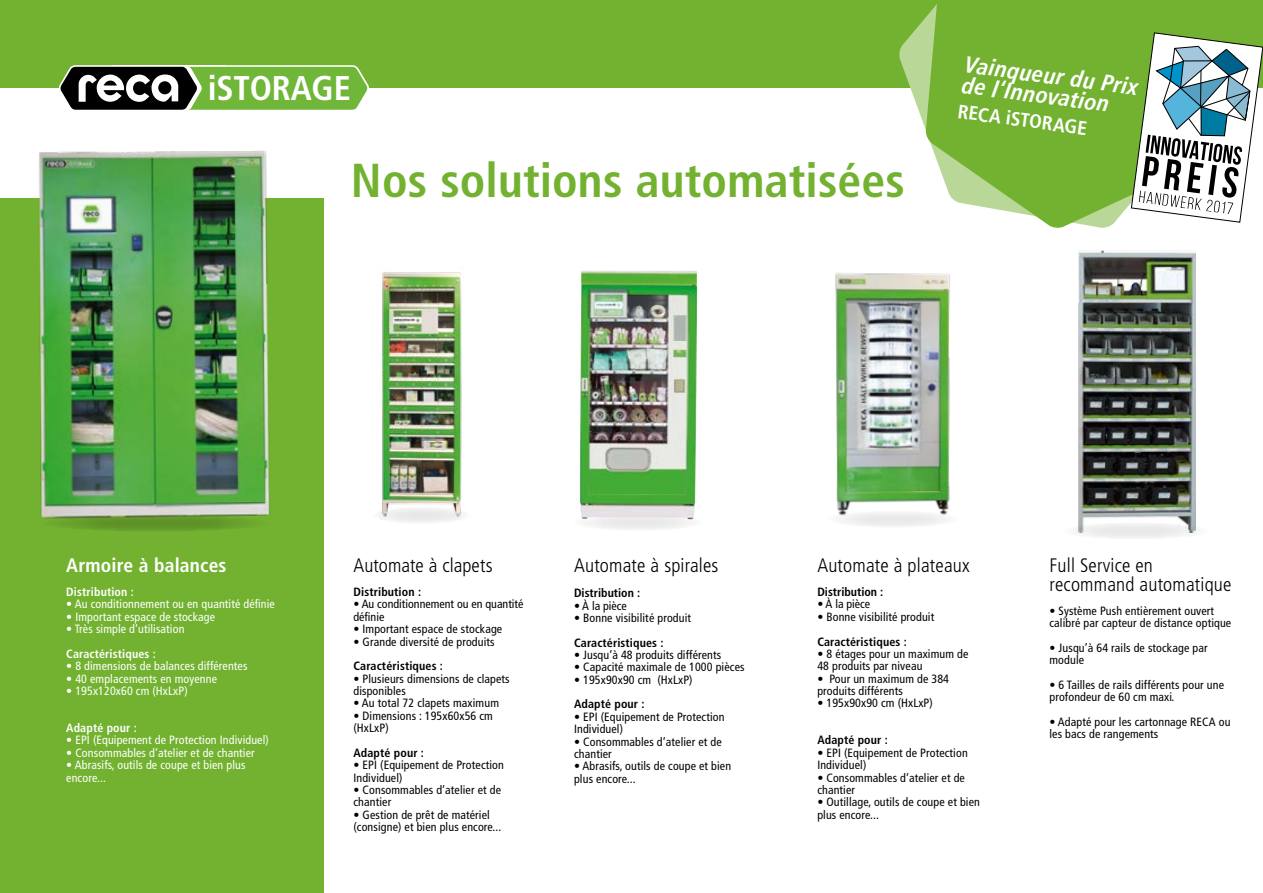
<style>
.page{position:relative;width:1263px;height:893px;background:#fff}
.page>*{position:absolute;margin:0;border:0;box-sizing:border-box;transform-origin:0 0}
.t1{font:700 condensed 47.55px "Frutiger LT Pro";letter-spacing:.005em;color:#73b231}
.t2{font:700 condensed 34.35px "Frutiger LT Pro";letter-spacing:-.005em;color:#fff}
.t3{font:italic 700 condensed 23.1px/20.5px "Frutiger LT Pro";color:#fff}
.t4{font:300 condensed 19.5px/18.6px "Frutiger LT Pro";letter-spacing:.01em;color:#000}
.t5{font:700 condensed 19.5px "Frutiger LT Pro";letter-spacing:.01em;color:#fff}
.t6{font:condensed 12px/12.3px "Frutiger LT Pro";letter-spacing:.01em;color:#000}
.t7{font:condensed 12px/12.3px "Frutiger LT Pro";letter-spacing:.01em;color:#fff}
.t8{font:700 condensed 12px "Frutiger LT Pro";letter-spacing:.01em;color:#000}
.t9{font:700 condensed 12px "Frutiger LT Pro";letter-spacing:.01em;color:#fff}
</style>
<div class="page">
<div style="left:0;top:0;width:1263px;height:87px;background:#73b231"></div>
<svg style="left:898px;top:18px;width:27px;height:110px;fill:#b9d898"></svg>
<svg style="left:925px;top:4px;width:234px;height:224px;fill:#73b231"></svg>
<div style="left:0;top:199px;width:323px;height:694px;background:#73b231"></div>
<svg style="left:55px;top:65px;width:317px;height:45px"></svg>
<div style="left:371px;top:507px;width:102px;height:17px;background:#f6f6f6;border-radius:50%"></div>
<img style="left:380px;top:272px;width:82px;height:247px">
<div style="left:571px;top:514px;width:135px;height:17px;background:linear-gradient(to right,#f1f1f1,#f1f1f1);border-radius:50%"></div>
<img style="left:580px;top:271px;width:117px;height:248px">
<div style="left:826px;top:511px;width:134px;height:17px;background:#f0f0f0;border-radius:50%"></div>
<img style="left:830px;top:273px;width:126px;height:244px">
<svg style="left:41px;top:514px;width:229px;height:18px"></svg>
<img style="left:30px;top:150px;width:253px;height:376px">
<img style="left:1079px;top:250px;width:117px;height:275px">
<svg style="left:1060px;top:522px;width:150px;height:17px;fill:#f0f0f0"></svg>
<svg style="left:1131px;top:33px;width:132px;height:190px"></svg>
<h2 class="t2" style="left:208px;top:68px;width:145px">iSTORAGE</h2>
<h1 class="t1" style="left:351px;top:152px;width:555px">Nos solutions automatisées</h1>
<h3 class="t3" style="left:966px;top:54px;width:177px;rotate:8deg">Vainqueur du Prix de l‘Innovation</h3>
<h3 class="t5" style="left:959px;top:100px;width:132px;rotate:7deg">RECA iSTORAGE</h3>
<h3 class="t5" style="left:66px;top:554px;width:162px">Armoire à balances</h3>
<p class="t9" style="left:66px;top:585px;width:69px">Distribution :</p>
<p class="t7" style="left:66px;top:598px;width:210px">• Au conditionnement ou en quantité définie</p>
<p class="t7" style="left:66px;top:611px;width:150px">• Important espace de stockage</p>
<p class="t7" style="left:66px;top:623px;width:120px">• Très simple d‘utilisation</p>
<p class="t9" style="left:66px;top:647px;width:91px">Caractéristiques :</p>
<p class="t7" style="left:66px;top:660px;width:183px">• 8 dimensions de balances différentes</p>
<p class="t7" style="left:66px;top:672px;width:152px">• 40 emplacements en moyenne</p>
<p class="t7" style="left:66px;top:685px;width:123px">• 195x120x60 cm (HxLxP)</p>
<p class="t9" style="left:66px;top:721px;width:72px">Adapté pour :</p>
<p class="t7" style="left:66px;top:734px;width:204px">• EPI (Equipement de Protection Individuel)</p>
<p class="t7" style="left:66px;top:747px;width:190px">• Consommables d‘atelier et de chantier</p>
<p class="t7" style="left:66px;top:759px;width:181px">• Abrasifs, outils de coupe et bien plus encore...</p>
<h3 class="t4" style="left:353px;top:557px;width:141px">Automate à clapets</h3>
<p class="t8" style="left:353px;top:585px;width:69px">Distribution :</p>
<p class="t6" style="left:353px;top:598px;width:171px">• Au conditionnement ou en quantité définie</p>
<p class="t6" style="left:353px;top:623px;width:150px">• Important espace de stockage</p>
<p class="t6" style="left:353px;top:635px;width:143px">• Grande diversité de produits</p>
<p class="t8" style="left:353px;top:659px;width:91px">Caractéristiques :</p>
<p class="t6" style="left:353px;top:672px;width:158px">• Plusieurs dimensions de clapets disponibles</p>
<p class="t6" style="left:353px;top:697px;width:147px">• Au total 72 clapets maximum</p>
<p class="t6" style="left:353px;top:709px;width:141px">• Dimensions : 195x60x56 cm (HxLxP)</p>
<p class="t8" style="left:353px;top:745px;width:72px">Adapté pour :</p>
<p class="t6" style="left:353px;top:759px;width:152px">• EPI (Equipement de Protection<br>Individuel)</p>
<p class="t6" style="left:353px;top:784px;width:149px">• Consommables d‘atelier et de chantier</p>
<p class="t6" style="left:353px;top:808px;width:149px">• Gestion de prêt de matériel (consigne) et bien plus encore...</p>
<h3 class="t4" style="left:574px;top:557px;width:146px">Automate à spirales</h3>
<p class="t8" style="left:574px;top:586px;width:68px">Distribution :</p>
<p class="t6" style="left:574px;top:599px;width:54px">• À la pièce</p>
<p class="t6" style="left:574px;top:612px;width:118px">• Bonne visibilité produit</p>
<p class="t8" style="left:574px;top:635px;width:91px">Caractéristiques :</p>
<p class="t6" style="left:574px;top:649px;width:149px">• Jusqu‘à 48 produits différents</p>
<p class="t6" style="left:574px;top:661px;width:172px">• Capacité maximale de 1000 pièces</p>
<p class="t6" style="left:574px;top:673px;width:120px">• 195x90x90 cm (HxLxP)</p>
<p class="t8" style="left:574px;top:697px;width:72px">Adapté pour :</p>
<p class="t6" style="left:574px;top:711px;width:152px">• EPI (Equipement de Protection<br>Individuel)</p>
<p class="t6" style="left:574px;top:735px;width:149px">• Consommables d‘atelier et de chantier</p>
<p class="t6" style="left:574px;top:760px;width:159px">• Abrasifs, outils de coupe et bien plus encore...</p>
<h3 class="t4" style="left:817px;top:557px;width:154px">Automate à plateaux</h3>
<p class="t8" style="left:817px;top:585px;width:68px">Distribution :</p>
<p class="t6" style="left:817px;top:598px;width:54px">• À la pièce</p>
<p class="t6" style="left:817px;top:611px;width:118px">• Bonne visibilité produit</p>
<p class="t8" style="left:817px;top:634px;width:91px">Caractéristiques :</p>
<p class="t6" style="left:817px;top:648px;width:153px">• 8 étages pour un maximum de<br>48 produits par niveau</p>
<p class="t6" style="left:817px;top:672px;width:133px">• Pour un maximum de 384 produits différents</p>
<p class="t6" style="left:817px;top:697px;width:117px">• 195x90x90 cm (HxLxP)</p>
<p class="t8" style="left:817px;top:733px;width:72px">Adapté pour :</p>
<p class="t6" style="left:817px;top:747px;width:152px">• EPI (Equipement de Protection<br>Individuel)</p>
<p class="t6" style="left:817px;top:771px;width:149px">• Consommables d‘atelier et de chantier</p>
<p class="t6" style="left:817px;top:796px;width:164px">• Outillage, outils de coupe et bien plus encore...</p>
<h3 class="t4" style="left:1049px;top:557px;width:183px">Full Service en recommand automatique</h3>
<p class="t6" style="left:1049px;top:604px;width:183px">• Système Push entièrement ouvert calibré par capteur de distance optique</p>
<p class="t6" style="left:1049px;top:641px;width:160px">• Jusqu’à 64 rails de stockage par module</p>
<p class="t6" style="left:1049px;top:679px;width:176px">• 6 Tailles de rails différents pour une profondeur de 60 cm maxi.</p>
<p class="t6" style="left:1049px;top:716px;width:183px">• Adapté pour les cartonnage RECA ou les bacs de rangements</p>
</div>
